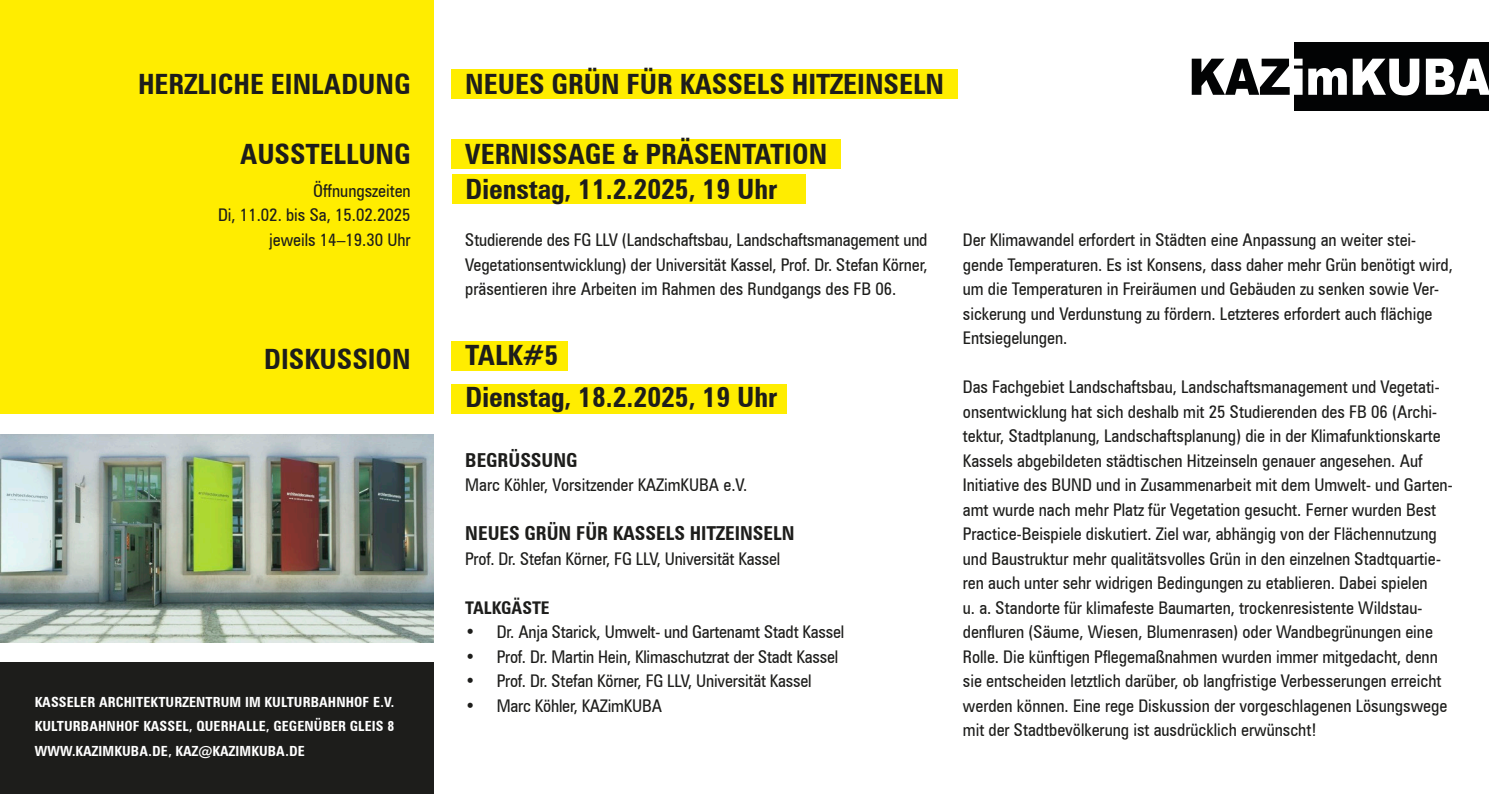
<style>
.page{position:relative;width:1489px;height:794px;background:#fff}
.page>*{position:absolute;margin:0;border:0;box-sizing:border-box;transform-origin:0 0}
.t1{font:700 condensed 28px/35px "Zurich BT";color:#1d1d1b}
.t2{font:700 condensed 19.25px "Zurich BT";color:#1d1d1b}
.t3{font:condensed 17.5px/24.5px "Zurich BT";color:#1d1d1b}
.t4{font:700 condensed 17.5px "Zurich BT";color:#1d1d1b}
.t5{font:700 condensed 14px/24.5px "Zurich BT";letter-spacing:.01em;color:#fff;text-align:justify}
</style>
<div class="page">
<div style="left:451px;top:139px;width:390px;height:30px;background:#ffed00"></div>
<div style="left:451px;top:69px;width:506px;height:29px;background:#ffed00"></div>
<div style="left:451px;top:341px;width:117px;height:30px;background:#ffed00"></div>
<div style="left:451px;top:384px;width:335px;height:29px;background:#ffed00"></div>
<div style="left:451px;top:174px;width:354px;height:30px;background:#ffed00"></div>
<div style="left:0;top:0;width:433px;height:413px;background:#ffed00"></div>
<div style="left:0;top:662px;width:433px;height:132px;background:#1d1d1b"></div>
<img style="left:0;top:434px;width:433px;height:209px">
<div style="left:1294px;top:43px;width:194px;height:68px;background:#020304"></div>
<svg style="left:1191px;top:59px;width:111px;height:36px"></svg>
<svg style="left:1308px;top:68px;width:38px;height:27px"></svg>
<svg style="left:1352px;top:59px;width:67px;height:36px"></svg>
<svg style="left:1425px;top:59px;width:63px;height:36px"></svg>
<h1 class="t1" style="left:138px;top:66px;width:274px">HERZLICHE EINLADUNG</h1>
<h1 class="t1" style="left:465px;top:66px;width:480px">NEUES GRÜN FÜR KASSELS HITZEINSELN</h1>
<h1 class="t1" style="left:240px;top:136px;width:172px">AUSSTELLUNG</h1>
<p class="t3" style="left:218px;top:178px;width:194px;text-align:right">Öffnungszeiten<br>Di, 11.02. bis Sa, 15.02.2025 jeweils 14–19.30 Uhr</p>
<h1 class="t1" style="left:264px;top:341px;width:148px">DISKUSSION</h1>
<p class="t5" style="left:35px;top:689px;width:361px">KASSELER ARCHITEKTURZENTRUM IM KULTURBAHNHOF E.V.<br>KULTURBAHNHOF KASSEL, QUERHALLE, GEGENÜBER GLEIS 8<br>WWW.KAZIMKUBA.DE, KAZ@KAZIMKUBA.DE</p>
<h1 class="t1" style="left:465px;top:136px;width:363px">VERNISSAGE &amp; PRÄSENTATION<br>Dienstag, 11.2.2025, 19 Uhr</h1>
<p class="t3" style="left:465px;top:227px;width:464px;text-align:justify">Studierende des FG LLV (Landschaftsbau, Landschaftsmanagement und Vegetationsentwicklung) der Universität Kassel, Prof. Dr. Stefan Körner, präsentieren ihre Arbeiten im Rahmen des Rundgangs des FB 06.</p>
<h1 class="t1" style="left:465px;top:334px;width:314px;line-height:42px">TALK#5<br>Dienstag, 18.2.2025, 19 Uhr</h1>
<p class="t2" style="left:465px;top:448px;width:114px">BEGRÜSSUNG</p>
<p class="t3" style="left:465px;top:472px;width:283px">Marc Köhler, Vorsitzender KAZimKUBA e.V.</p>
<p class="t2" style="left:465px;top:521px;width:331px">NEUES GRÜN FÜR KASSELS HITZEINSELN</p>
<p class="t3" style="left:465px;top:546px;width:316px">Prof. Dr. Stefan Körner, FG LLV, Universität Kassel</p>
<p class="t4" style="left:465px;top:597px;width:86px">TALKGÄSTE</p>
<p class="t3" style="left:465px;top:619px;width:380px">• Dr. Anja Starick, Umwelt- und Gartenamt Stadt Kassel</p>
<p class="t3" style="left:465px;top:644px;width:374px">• Prof. Dr. Martin Hein, Klimaschutzrat der Stadt Kassel</p>
<p class="t3" style="left:465px;top:668px;width:348px">• Prof. Dr. Stefan Körner, FG LLV, Universität Kassel</p>
<p class="t3" style="left:465px;top:693px;width:198px">• Marc Köhler, KAZimKUBA</p>
<p class="t3" style="left:962px;top:227px;width:491px">Der Klimawandel erfordert in Städten eine Anpassung an weiter stei&shy;gende Temperaturen. Es ist Konsens, dass daher mehr Grün benötigt wird, um die Temperaturen in Freiräumen und Gebäuden zu senken sowie Ver&shy;sickerung und Verdunstung zu fördern. Letzteres erfordert auch flächige Entsiegelungen.</p>
<p class="t3" style="left:962px;top:374px;width:491px">Das Fachgebiet Landschaftsbau, Landschaftsmanagement und Vegetati&shy;onsentwicklung hat sich deshalb mit 25 Studierenden des FB 06 (Archi&shy;tektur, Stadtplanung, Landschaftsplanung) die in der Klimafunktionskarte Kassels abgebildeten städtischen Hitzeinseln genauer angesehen. Auf Initiative des BUND und in Zusammenarbeit mit dem Umwelt- und Garten&shy;amt wurde nach mehr Platz für Vegetation gesucht. Ferner wurden Best Practice-Beispiele diskutiert. Ziel war, abhängig von der Flächennutzung und Baustruktur mehr qualitätsvolles Grün in den einzelnen Stadtquartie&shy;ren auch unter sehr widrigen Bedingungen zu etablieren. Dabei spielen<br>u. a. Standorte für klimafeste Baumarten, trockenresistente Wildstau&shy;denfluren (Säume, Wiesen, Blumenrasen) oder Wandbegrünungen eine Rolle. Die künftigen Pflegemaßnahmen wurden immer mitgedacht, denn sie entscheiden letztlich darüber, ob langfristige Verbesserungen erreicht werden können. Eine rege Diskussion der vorgeschlagenen Lösungswege mit der Stadtbevölkerung ist ausdrücklich erwünscht!</p>
</div>
